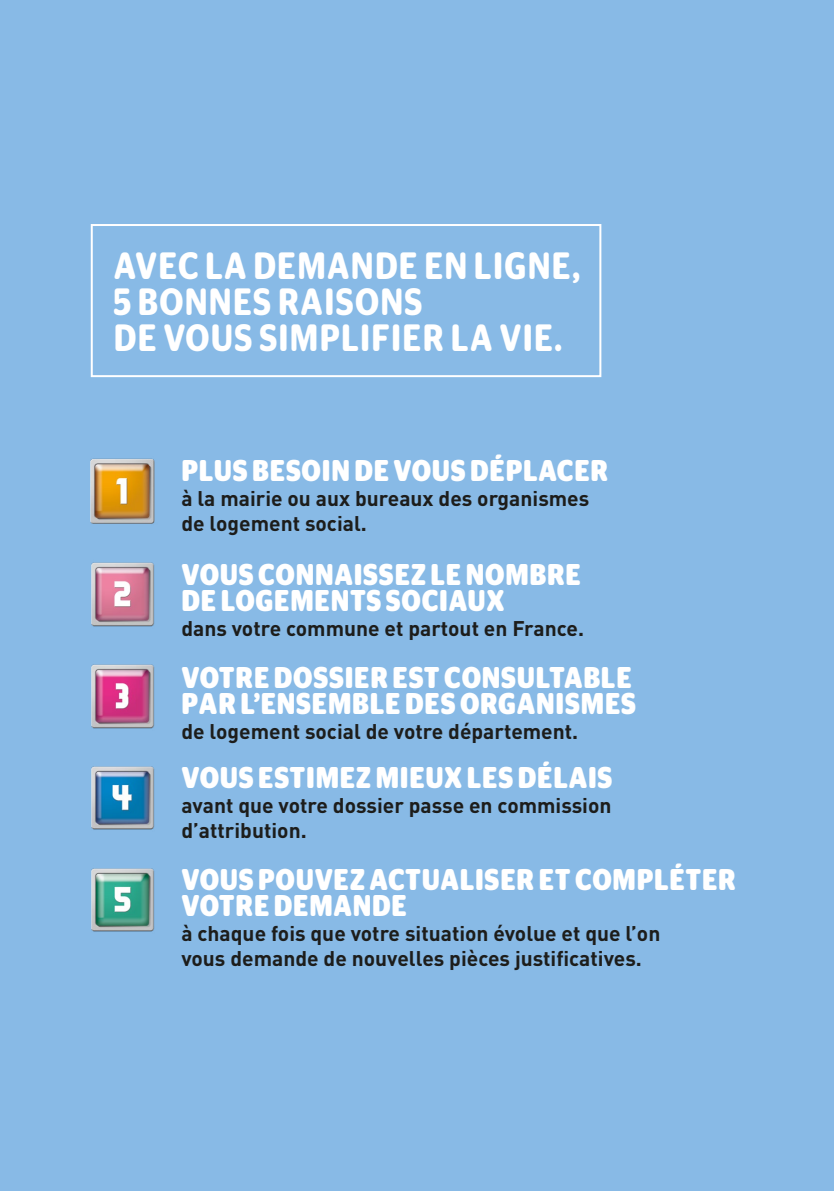
<style>
.page{position:relative;width:834px;height:1191px;background:#fff}
.page>*{position:absolute;margin:0;border:0;box-sizing:border-box;transform-origin:0 0}
.t1{font:600 38px/36px "Stag Sans Round";letter-spacing:.04em;color:#fff;scale:.85 1}
.t2{font:700 30px/26px "Stag Sans Round";letter-spacing:.03em;color:#fff;scale:.85 1}
.t3{font:700 21px/25px "DINOT";color:#1d1d1b}
</style>
<div class="page">
<div style="left:0;top:0;width:833px;height:1191px;background:#88bae6"></div>
<img style="left:91px;top:458px;width:64px;height:66px">
<img style="left:92px;top:562px;width:63px;height:65px">
<img style="left:92px;top:664px;width:63px;height:65px">
<img style="left:92px;top:766px;width:63px;height:64px">
<img style="left:92px;top:868px;width:63px;height:64px">
<div style="left:91px;top:224px;width:510px;height:153px;border:2px solid #fff"></div>
<h1 class="t1" style="left:113px;top:247px;width:550px">AVEC LA DEMANDE EN LIGNE,<br>5 BONNES RAISONS<br>DE VOUS SIMPLIFIER LA VIE.</h1>
<h2 class="t2" style="left:181px;top:457px;width:503px">PLUS BESOIN DE VOUS DÉPLACER</h2>
<p class="t3" style="left:181px;top:485px;width:409px">à la mairie ou aux bureaux des organismes de logement social.</p>
<h2 class="t2" style="left:181px;top:561px;width:471px">VOUS CONNAISSEZ LE NOMBRE<br>DE LOGEMENTS SOCIAUX</h2>
<p class="t3" style="left:181px;top:615px;width:404px">dans votre commune et partout en France.</p>
<h2 class="t2" style="left:181px;top:664px;width:536px">VOTRE DOSSIER EST CONSULTABLE<br>PAR L’ENSEMBLE DES ORGANISMES</h2>
<p class="t3" style="left:181px;top:718px;width:398px">de logement social de votre département.</p>
<h2 class="t2" style="left:181px;top:765px;width:508px">VOUS ESTIMEZ MIEUX LES DÉLAIS</h2>
<p class="t3" style="left:181px;top:792px;width:431px">avant que votre dossier passe en commission d’attribution.</p>
<h2 class="t2" style="left:181px;top:867px;width:653px">VOUS POUVEZ ACTUALISER ET COMPLÉTER<br>VOTRE DEMANDE</h2>
<p class="t3" style="left:181px;top:920px;width:480px">à chaque fois que votre situation évolue et que l’on vous demande de nouvelles pièces justificatives.</p>
</div>
